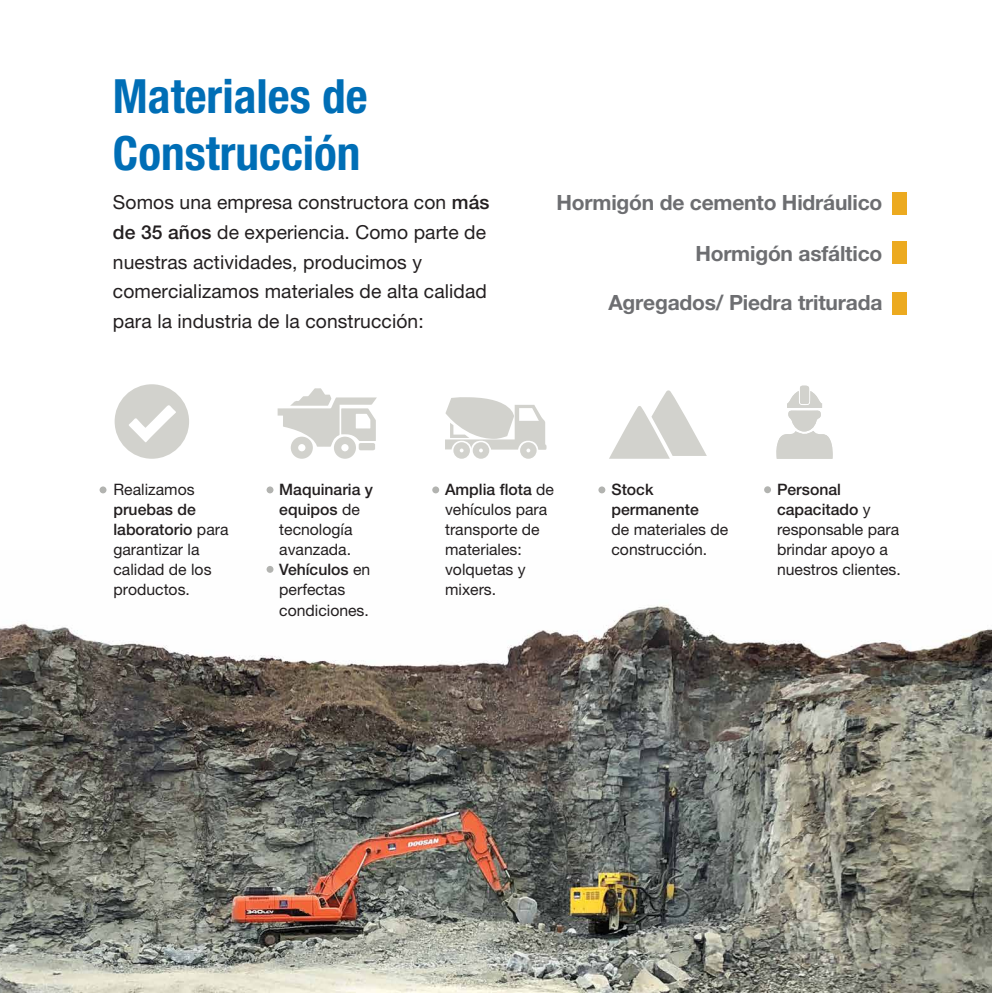
<style>
.page{position:relative;width:993px;height:993px;background:#fff}
.page>*{position:absolute;margin:0;border:0;box-sizing:border-box;transform-origin:0 0}
.t1{font:700 condensed 47.25px/56.7px "Helvetica Neue LT Pro";color:#006eb6}
.t2{font:700 21px "Helvetica Neue LT Pro";letter-spacing:-.01em;color:#6d6e71}
.t3{font:19.25px/29.8px "Helvetica Neue LT Pro";letter-spacing:.005em;color:#231f20}
.t4{font:15.75px/20.1px "Helvetica Neue LT Pro";color:#231f20}
.t5{font:500 15.75px/20.1px "Helvetica Neue LT Pro";color:#231f20}
.s1{font-weight:500}
</style>
<div class="page">
<img style="left:0;top:566px;width:991px;height:426px">
<svg style="left:445px;top:397px;width:101px;height:61px"></svg>
<svg style="left:115px;top:384px;width:74px;height:74px"></svg>
<svg style="left:277px;top:388px;width:100px;height:70px"></svg>
<svg style="left:609px;top:390px;width:97px;height:68px"></svg>
<svg style="left:776px;top:385px;width:56px;height:73px"></svg>
<div style="left:99px;top:486px;width:7px;height:7px;background:#b2b3b0;border-radius:50%"></div>
<div style="left:266px;top:486px;width:7px;height:7px;background:#b2b3b0;border-radius:50%"></div>
<div style="left:266px;top:565px;width:7px;height:7px;background:#b2b3b0;border-radius:50%"></div>
<div style="left:432px;top:486px;width:7px;height:7px;background:#b2b3b0;border-radius:50%"></div>
<div style="left:598px;top:486px;width:7px;height:7px;background:#b2b3b0;border-radius:50%"></div>
<svg style="left:763px;top:486px;width:7px;height:7px"></svg>
<div style="left:892px;top:192px;width:14px;height:23px;background:#ecaa20"></div>
<div style="left:892px;top:292px;width:14px;height:23px;background:#ecaa20"></div>
<div style="left:892px;top:241px;width:14px;height:23px;background:#ecaa20"></div>
<h1 class="t1" style="left:113px;top:68px;width:256px">Materiales de<br>Construcción</h1>
<p class="t3" style="left:113px;top:187px;width:378px">Somos una empresa constructora con <span class="s1">más de 35 años</span> de experiencia. Como parte de nuestras actividades, producimos y comercializamos materiales de alta calidad para la industria de la construcción:</p>
<h2 class="t2" style="left:556px;top:189px;width:327px">Hormigón de cemento Hidráulico</h2>
<h2 class="t2" style="left:695px;top:241px;width:188px">Hormigón asfáltico</h2>
<h2 class="t2" style="left:608px;top:289px;width:275px">Agregados/ Piedra triturada</h2>
<p class="t4" style="left:113px;top:478px;width:83px">Realizamos</p>
<p class="t4" style="left:113px;top:498px;width:116px"><span class="s1">pruebas de laboratorio</span> para garantizar la calidad de los productos.</p>
<p class="t4" style="left:279px;top:478px;width:95px"><span class="s1">Maquinaria y equipos</span> de tecnología avanzada.<br><span class="s1">Vehículos</span> en perfectas condiciones.</p>
<p class="t4" style="left:445px;top:478px;width:110px"><span class="s1">Amplia flota</span> de vehículos para transporte de materiales: volquetas y mixers.</p>
<p class="t5" style="left:611px;top:478px;width:89px">Stock permanente</p>
<p class="t4" style="left:611px;top:519px;width:118px">de materiales de construcción.</p>
<p class="t4" style="left:776px;top:478px;width:125px"><span class="s1">Personal capacitado</span> y responsable para brindar apoyo a nuestros clientes.</p>
</div>
